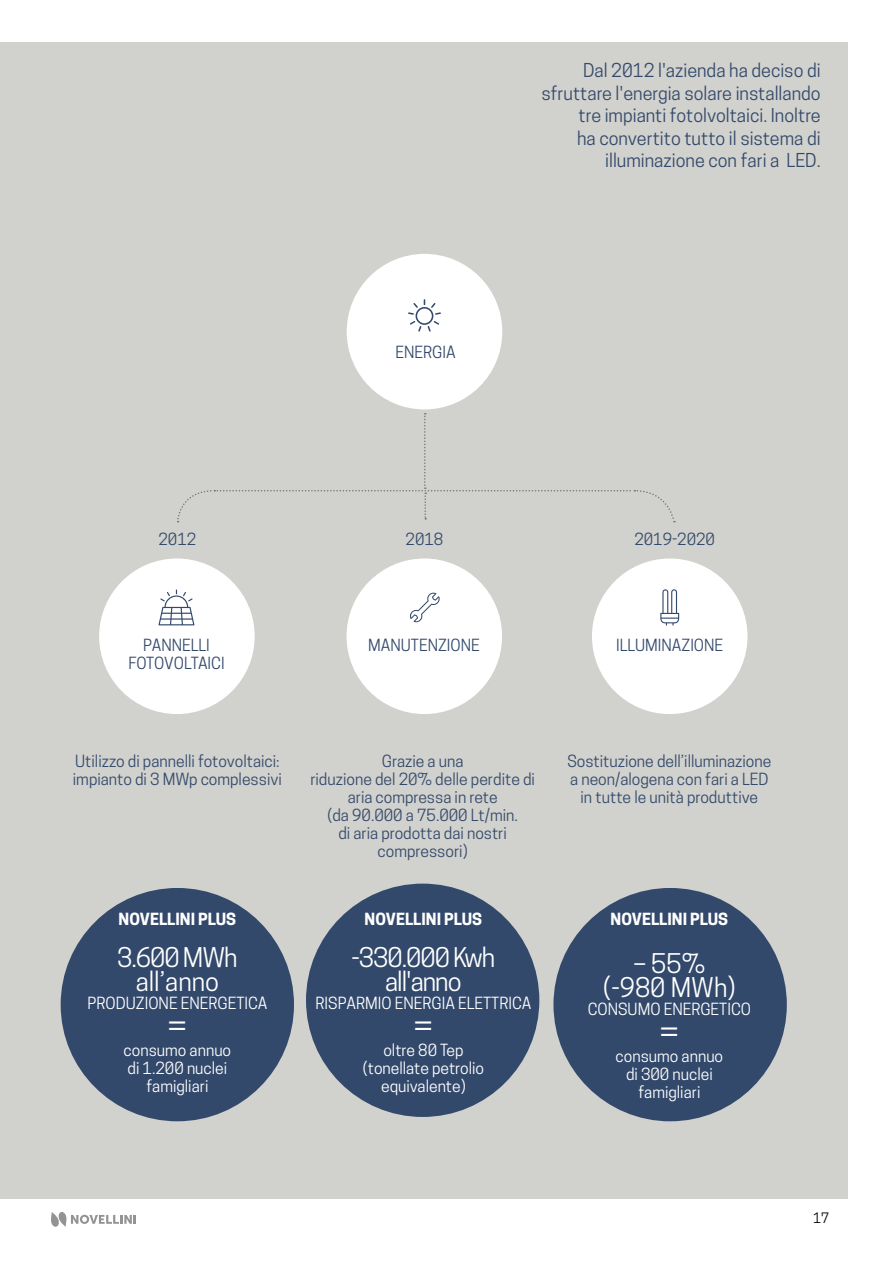
<style>
.page{position:relative;width:893px;height:1263px;background:#fff}
.page>*{position:absolute;margin:0;border:0;box-sizing:border-box;transform-origin:0 0}
.t1{font:31.5px "Novellini";color:#fff}
.t2{font:25.5px/24px "Novellini";letter-spacing:-.04em;color:#fff;text-align:center}
.t3{font:25.5px/24px "Novellini";color:#fff;text-align:center}
.t4{font:18px/22.5px "Novellini";color:#33496b;text-align:right}
.t5{font:15.75px/18px "Novellini";color:#33496b;text-align:center}
.t6{font:15.75px/18px "Novellini";color:#fff;text-align:center}
.t7{font:700 15.75px "Novellini";color:#fff}
.t8{font:13.5px "Novellini";color:#000}
</style>
<div class="page">
<div style="left:0;top:43px;width:848px;height:1156px;background:#d1d1cd"></div>
<div style="left:347px;top:254px;width:155px;height:155px;background:#fff;border-radius:50%"></div>
<div style="left:61px;top:888px;width:233px;height:233px;background:#33496b;border-radius:50%"></div>
<div style="left:553px;top:888px;width:234px;height:233px;background:#33496b;border-radius:50%"></div>
<div style="left:99px;top:558px;width:156px;height:156px;background:#fff;border-radius:50%"></div>
<div style="left:592px;top:558px;width:155px;height:156px;background:#fff;border-radius:50%"></div>
<div style="left:347px;top:558px;width:155px;height:156px;background:#fff;border-radius:50%"></div>
<svg style="left:177px;top:413px;width:498px;height:109px"></svg>
<svg style="left:408px;top:299px;width:33px;height:33px"></svg>
<svg style="left:158px;top:589px;width:36px;height:36px"></svg>
<svg style="left:660px;top:589px;width:19px;height:37px"></svg>
<div style="left:306px;top:883px;width:233px;height:234px;background:#33496b;border-radius:50%"></div>
<svg style="left:410px;top:592px;width:30px;height:31px"></svg>
<svg style="left:51px;top:1212px;width:85px;height:15px"></svg>
<p class="t4" style="left:541px;top:59px;width:281px">Dal 2012 l'azienda ha deciso di sfruttare l'energia solare installando tre impianti fotolvoltaici. Inoltre<br>ha convertito tutto il sistema di illuminazione con fari a LED.</p>
<p class="t5" style="left:395px;top:343px;width:62px">ENERGIA</p>
<p class="t5" style="left:159px;top:530px;width:39px">2012</p>
<p class="t5" style="left:406px;top:530px;width:39px">2018</p>
<p class="t5" style="left:128px;top:636px;width:98px">PANNELLI<br>FOTOVOLTAICI</p>
<p class="t5" style="left:368px;top:636px;width:113px">MANUTENZIONE</p>
<p class="t5" style="left:634px;top:530px;width:82px">2019-2020</p>
<p class="t5" style="left:616px;top:636px;width:108px">ILLUMINAZIONE</p>
<p class="t5" style="left:73px;top:752px;width:210px;text-align:left">Utilizzo di pannelli fotovoltaici: impianto di 3 MWp complessivi</p>
<p class="t5" style="left:310px;top:752px;width:226px">Grazie a una<br>riduzione del 20% delle perdite di aria compressa in rete<br>(da 90.000 a 75.000 Lt/min.<br>di aria prodotta dai nostri compressori)</p>
<p class="t5" style="left:567px;top:752px;width:206px">Sostituzione dell’illuminazione a neon/alogena con fari a LED in tutte le unità produttive</p>
<p class="t7" style="left:119px;top:910px;width:119px">NOVELLINI PLUS</p>
<h2 class="t3" style="left:117px;top:946px;width:122px">3.600 MWh all’anno</h2>
<p class="t6" style="left:88px;top:994px;width:181px">PRODUZIONE ENERGETICA</p>
<h1 class="t1" style="left:168px;top:1007px;width:20px">=</h1>
<p class="t6" style="left:124px;top:1041px;width:109px">consumo annuo di 1.200 nuclei famigliari</p>
<p class="t7" style="left:365px;top:910px;width:119px">NOVELLINI PLUS</p>
<h2 class="t2" style="left:351px;top:946px;width:145px">-330.000 Kwh all'anno</h2>
<p class="t6" style="left:315px;top:994px;width:217px">RISPARMIO ENERGIA ELETTRICA</p>
<h1 class="t1" style="left:414px;top:1007px;width:20px">=</h1>
<p class="t6" style="left:363px;top:1041px;width:123px">oltre 80 Tep (tonellate petrolio equivalente)</p>
<p class="t7" style="left:611px;top:910px;width:119px">NOVELLINI PLUS</p>
<h2 class="t2" style="left:603px;top:952px;width:134px">– 55% (-980 MWh)</h2>
<p class="t6" style="left:588px;top:1000px;width:165px">CONSUMO ENERGETICO</p>
<h1 class="t1" style="left:660px;top:1013px;width:20px">=</h1>
<p class="t6" style="left:616px;top:1047px;width:109px">consumo annuo di 300 nuclei famigliari</p>
<p class="t8" style="left:813px;top:1210px;width:18px">17</p>
</div>
